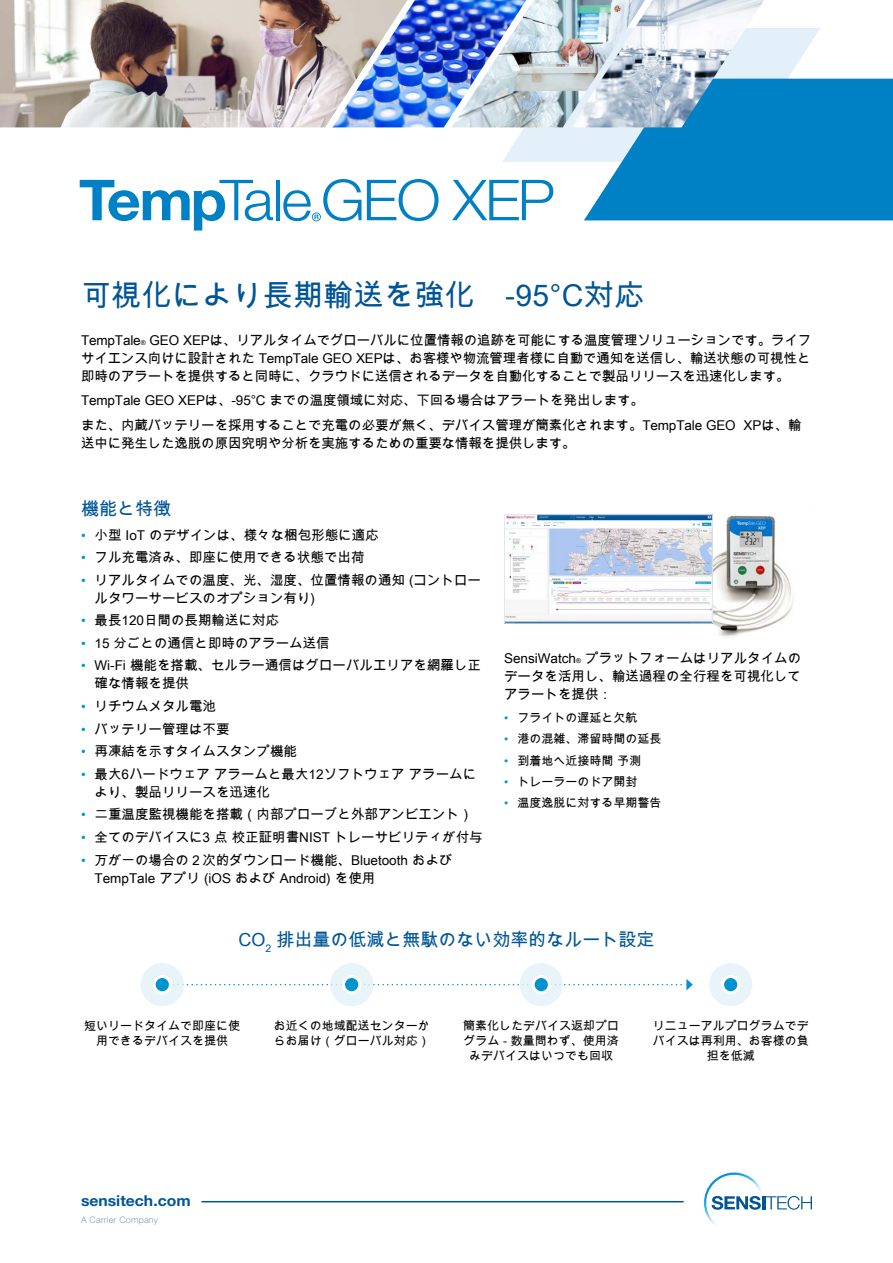
<style>
.page{position:relative;width:893px;height:1263px;background:#fff}
.page>*{position:absolute;margin:0;border:0;box-sizing:border-box;transform-origin:0 0}
.t1{font:30px "Arial Unicode MS";letter-spacing:.01em;color:#005596}
.t2{font:18px "Arial Unicode MS";color:#005596}
.t3{font:700 15px "Helvetica Neue LT Std";color:#005596;scale:1.05 1}
.t4{font:13.5px/18px "Arial Unicode MS";color:#000}
.t5{font:12px/15px "Arial Unicode MS";color:#000;text-align:center}
.t6{font:300 9px "Helvetica Neue LT Std";letter-spacing:.02em;color:#80a1b6}
.s1{font-size:6.75px}
.s2{color:#0093d0}
</style>
<div class="page">
<svg style="left:704px;top:1172px;width:108px;height:53px"></svg>
<hr style="left:201px;top:1201px;width:483px;height:1px;background:#005596">
<img style="left:0;top:0;width:333px;height:127px">
<img style="left:333px;top:0;width:118px;height:127px">
<img style="left:451px;top:0;width:119px;height:116px">
<img style="left:570px;top:0;width:194px;height:28px">
<svg style="left:80px;top:180px;width:193px;height:51px"></svg>
<hr style="left:276px;top:180px;width:3px;height:40px;background:#0081c6">
<svg style="left:283px;top:179px;width:78px;height:42px"></svg>
<svg style="left:367px;top:179px;width:71px;height:42px"></svg>
<svg style="left:452px;top:28px;width:441px;height:192px"></svg>
<img style="left:678px;top:514px;width:115px;height:123px">
<img style="left:506px;top:516px;width:205px;height:105px">
<div style="left:504px;top:514px;width:209px;height:109px;border:1px solid #dde6ed"></div>
<svg style="left:186px;top:979px;width:507px;height:11px"></svg>
<div style="left:330px;top:963px;width:43px;height:43px;background:#e4f0f9;border-radius:50%"></div>
<div style="left:344px;top:976px;width:16px;height:17px;background:#0093d0;border-radius:50%"></div>
<div style="left:342px;top:975px;width:19px;height:19px;border:3px solid #fff;border-radius:50%"></div>
<div style="left:520px;top:963px;width:43px;height:43px;background:#e4f0f9;border-radius:50%"></div>
<div style="left:533px;top:976px;width:16px;height:17px;background:#0093d0;border-radius:50%"></div>
<div style="left:532px;top:975px;width:19px;height:19px;border:3px solid #fff;border-radius:50%"></div>
<div style="left:141px;top:963px;width:43px;height:43px;background:#e4f0f9;border-radius:50%"></div>
<div style="left:154px;top:976px;width:16px;height:17px;background:#0093d0;border-radius:50%"></div>
<div style="left:153px;top:975px;width:19px;height:19px;border:3px solid #fff;border-radius:50%"></div>
<div style="left:709px;top:963px;width:43px;height:43px;background:#e4f0f9;border-radius:50%"></div>
<div style="left:723px;top:976px;width:16px;height:17px;background:#0093d0;border-radius:50%"></div>
<div style="left:721px;top:975px;width:19px;height:19px;border:3px solid #fff;border-radius:50%"></div>
<h1 class="t1" style="left:81px;top:274px;width:565px">可視化により長期輸送を強化　-95°C対応</h1>
<p class="t4" style="left:81px;top:331px;width:732px;text-align:justify">TempTale<span class="s1">®</span> GEO XEPは、リアルタイムでグローバルに位置情報の追跡を可能にする温度管理ソリューションです。ライフサイエンス向けに設計された TempTale GEO XEPは、お客様や物流管理者様に自動で通知を送信し、輸送状態の可視性と即時のアラートを提供すると同時に、クラウドに送信されるデータを自動化することで製品リリースを迅速化します。</p>
<p class="t4" style="left:81px;top:388px;width:722px;line-height:24.8px">TempTale GEO XEPは、-95°C までの温度領域に対応、下回る場合はアラートを発出します。<br>また、内蔵バッテリーを採用することで充電の必要が無く、デバイス管理が簡素化されます。TempTale GEO XPは、輸</p>
<p class="t4" style="left:81px;top:434px;width:496px">送中に発生した逸脱の原因究明や分析を実施するための重要な情報を提供します。</p>
<h2 class="t2" style="left:81px;top:495px;width:91px">機能と特徴</h2>
<p class="t4" style="left:81px;top:525px;width:299px"><span class="s2">•</span> 小型 IoT のデザインは、様々な梱包形態に適応</p>
<p class="t4" style="left:81px;top:548px;width:285px"><span class="s2">•</span> フル充電済み、即座に使用できる状態で出荷</p>
<p class="t4" style="left:94px;top:571px;width:388px;text-indent:-14px"><span class="s2">•</span> リアルタイムでの温度、光、湿度、位置情報の通知 (コントロールタワーサービスのオプション有り)</p>
<p class="t4" style="left:81px;top:611px;width:200px"><span class="s2">•</span> 最長120日間の長期輸送に対応</p>
<p class="t4" style="left:81px;top:634px;width:250px"><span class="s2">•</span> 15 分ごとの通信と即時のアラーム送信</p>
<p class="t4" style="left:94px;top:656px;width:388px;text-indent:-14px"><span class="s2">•</span> Wi-Fi 機能を搭載、セルラー通信はグローバルエリアを網羅し正確な情報を提供</p>
<p class="t4" style="left:81px;top:697px;width:136px"><span class="s2">•</span> リチウムメタル電池</p>
<p class="t4" style="left:81px;top:719px;width:150px"><span class="s2">•</span> バッテリー管理は不要</p>
<p class="t4" style="left:81px;top:742px;width:217px"><span class="s2">•</span> 再凍結を示すタイムスタンプ機能</p>
<p class="t4" style="left:94px;top:765px;width:383px;text-indent:-14px"><span class="s2">•</span> 最大6ハードウェア アラームと最大12ソフトウェア アラームにより、製品リリースを迅速化</p>
<p class="t4" style="left:81px;top:805px;width:393px"><span class="s2">•</span> 二重温度監視機能を搭載（内部プローブと外部アンビエント）</p>
<p class="t4" style="left:81px;top:828px;width:403px"><span class="s2">•</span> 全てのデバイスに3 点 校正証明書NIST トレーサビリティが付与</p>
<p class="t4" style="left:94px;top:850px;width:360px;text-indent:-14px"><span class="s2">•</span> 万が一の場合の２次的ダウンロード機能、Bluetooth および<br>TempTale アプリ (iOS および Android) を使用</p>
<p class="t4" style="left:504px;top:649px;width:299px;text-align:justify">SensiWatch<span class="s1">®</span> プラットフォームはリアルタイムのデータを活用し、輸送過程の全行程を可視化してアラートを提供：</p>
<p class="t5" style="left:504px;top:710px;width:135px"><span class="s2">•</span> フライトの遅延と欠航</p>
<p class="t5" style="left:504px;top:731px;width:159px"><span class="s2">•</span> 港の混雑、滞留時間の延長</p>
<p class="t5" style="left:504px;top:752px;width:139px"><span class="s2">•</span> 到着地へ近接時間 予測</p>
<p class="t5" style="left:504px;top:774px;width:135px"><span class="s2">•</span> トレーラーのドア開封</p>
<p class="t5" style="left:504px;top:795px;width:159px"><span class="s2">•</span> 温度逸脱に対する早期警告</p>
<h2 class="t2" style="left:239px;top:927px;width:417px">CO<sub>2</sub> 排出量の低減と無駄のない効率的なルート設定</h2>
<p class="t5" style="left:274px;top:1018px;width:157px;text-align:left">お近くの地域配送センターからお届け（グローバル対応）</p>
<p class="t5" style="left:653px;top:1018px;width:158px">リニューアルプログラムでデバイスは再利用、お客様の負担を低減</p>
<p class="t5" style="left:84px;top:1018px;width:157px">短いリードタイムで即座に使用できるデバイスを提供</p>
<p class="t5" style="left:463px;top:1018px;width:157px">簡素化したデバイス返却プログラム - 数量問わず、使用済みデバイスはいつでも回収</p>
<p class="t3" style="left:81px;top:1191px;width:106px">sensitech.com</p>
<p class="t6" style="left:81px;top:1214px;width:79px">A Carrier Company</p>
</div>
